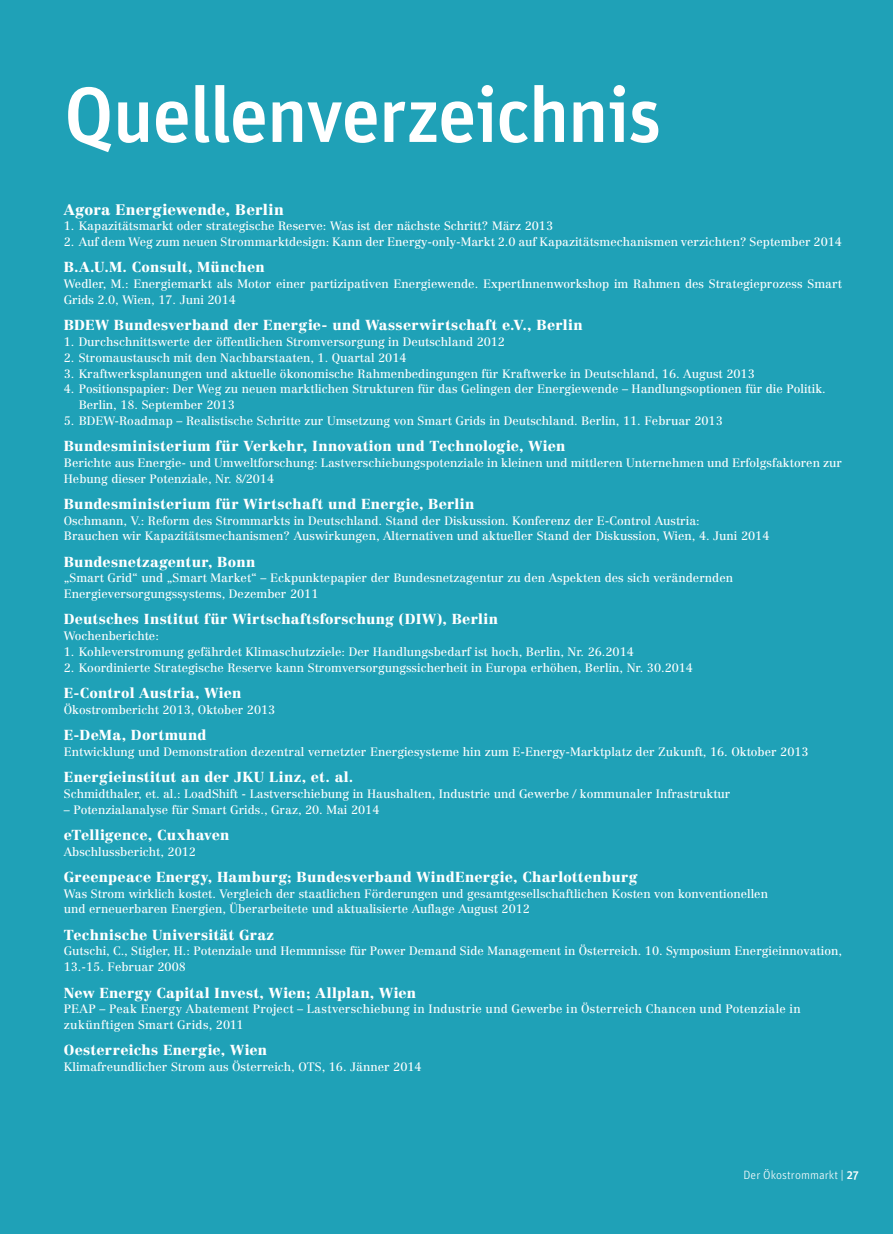
<style>
.page{position:relative;width:893px;height:1234px;background:#fff}
.page>*{position:absolute;margin:0;border:0;box-sizing:border-box;transform-origin:0 0}
.t1{font:500 78px "Unit";letter-spacing:-.02em;color:#fff}
.t2{font:900 15px "Centennial LT Std";letter-spacing:.01em;color:#fff}
.t3{font:900 14.25px "Centennial LT Std";letter-spacing:.015em;color:#fff}
.t4{font:12px/15.8px "Centennial";color:#fff}
.t5{font:300 12px "Unit";letter-spacing:.005em;color:#fff}
.s1{font-weight:500}
</style>
<div class="page">
<div style="left:0;top:0;width:893px;height:1233px;background:#1fa1b7"></div>
<h1 class="t1" style="left:64px;top:68px;width:599px">Quellenverzeichnis</h1>
<p class="t2" style="left:64px;top:200px;width:221px">Agora Energiewende, Berlin</p>
<p class="t4" style="left:64px;top:218px;width:491px">1. Kapazitätsmarkt oder strategische Reserve: Was ist der nächste Schritt? März 2013</p>
<p class="t4" style="left:64px;top:234px;width:780px">2. Auf dem Weg zum neuen Strommarktdesign: Kann der Energy-only-Markt 2.0 auf Kapazitätsmechanismen verzichten? September 2014</p>
<p class="t3" style="left:64px;top:258px;width:202px">B.A.U.M. Consult, München</p>
<p class="t4" style="left:64px;top:276px;width:780px">Wedler, M.: Energiemarkt als Motor einer partizipativen Energiewende. ExpertInnenworkshop im Rahmen des Strategieprozess Smart<br>Grids 2.0, Wien, 17. Juni 2014</p>
<p class="t3" style="left:64px;top:316px;width:520px">BDEW Bundesverband der Energie- und Wasserwirtschaft e.V., Berlin</p>
<p class="t4" style="left:64px;top:334px;width:443px">1. Durchschnittswerte der öffentlichen Stromversorgung in Deutschland 2012</p>
<p class="t4" style="left:64px;top:349px;width:344px">2. Stromaustausch mit den Nachbarstaaten, 1. Quartal 2014</p>
<p class="t4" style="left:64px;top:365px;width:692px">3. Kraftwerksplanungen und aktuelle ökonomische Rahmenbedingungen für Kraftwerke in Deutschland, 16. August 2013</p>
<p class="t4" style="left:79px;top:381px;width:749px;text-indent:-15px">4. Positionspapier: Der Weg zu neuen marktlichen Strukturen für das Gelingen der Energiewende – Handlungsoptionen für die Politik.<br>Berlin, 18. September 2013</p>
<p class="t4" style="left:64px;top:412px;width:660px">5. BDEW-Roadmap – Realistische Schritte zur Umsetzung von Smart Grids in Deutschland. Berlin, 11. Februar 2013</p>
<p class="t3" style="left:64px;top:437px;width:503px">Bundesministerium für Verkehr, Innovation und Technologie, Wien</p>
<p class="t4" style="left:64px;top:454px;width:780px">Berichte aus Energie- und Umweltforschung: Lastverschiebungspotenziale in kleinen und mittleren Unternehmen und Erfolgsfaktoren zur<br>Hebung dieser Potenziale, Nr. 8/2014</p>
<p class="t3" style="left:64px;top:495px;width:412px">Bundesministerium für Wirtschaft und Energie, Berlin</p>
<p class="t4" style="left:64px;top:512px;width:707px">Oschmann, V.: Reform des Strommarkts in Deutschland. Stand der Diskussion. Konferenz der E-Control Austria:<br>Brauchen wir Kapazitätsmechanismen? Auswirkungen, Alternativen und aktueller Stand der Diskussion, Wien, 4. Juni 2014</p>
<p class="t3" style="left:64px;top:552px;width:193px">Bundesnetzagentur, Bonn</p>
<p class="t4" style="left:64px;top:570px;width:671px">„Smart Grid“ und „Smart Market“ – Eckpunktepapier der Bundesnetzagentur zu den Aspekten des sich verändernden<br>Energieversorgungssystems, Dezember 2011</p>
<p class="t3" style="left:64px;top:610px;width:436px">Deutsches Institut für Wirtschaftsforschung (DIW), Berlin</p>
<p class="t4" style="left:64px;top:628px;width:97px">Wochenberichte:</p>
<p class="t4" style="left:64px;top:643px;width:572px">1. Kohleverstromung gefährdet Klimaschutzziele: Der Handlungsbedarf ist hoch, Berlin, Nr. 26.2014</p>
<p class="t4" style="left:64px;top:659px;width:631px">2. Koordinierte Strategische Reserve kann Stromversorgungssicherheit in Europa erhöhen, Berlin, Nr. 30.2014</p>
<p class="t3" style="left:64px;top:684px;width:179px">E-Control Austria, Wien</p>
<p class="t4" style="left:64px;top:701px;width:213px">Ökostrombericht 2013, Oktober 2013</p>
<p class="t3" style="left:64px;top:726px;width:144px">E-DeMa, Dortmund</p>
<p class="t4" style="left:64px;top:743px;width:746px">Entwicklung und Demonstration dezentral vernetzter Energiesysteme hin zum E-Energy-Marktplatz der Zukunft, 16. Oktober 2013</p>
<p class="t3" style="left:64px;top:768px;width:291px">Energieinstitut an der JKU Linz, et. al.</p>
<p class="t4" style="left:64px;top:785px;width:668px">Schmidthaler, et. al.: LoadShift - Lastverschiebung in Haushalten, Industrie und Gewerbe / kommunaler Infrastruktur</p>
<p class="t4" style="left:64px;top:801px;width:317px">– Potenzialanalyse für Smart Grids., Graz, 20. Mai 2014</p>
<p class="t3" style="left:64px;top:825px;width:167px">eTelligence, Cuxhaven</p>
<p class="t4" style="left:64px;top:843px;width:134px">Abschlussbericht, 2012</p>
<p class="t3" style="left:64px;top:867px;width:575px">Greenpeace Energy, Hamburg; Bundesverband WindEnergie, Charlottenburg</p>
<p class="t4" style="left:64px;top:885px;width:706px">Was Strom wirklich kostet. Vergleich der staatlichen Förderungen und gesamtgesellschaftlichen Kosten von konventionellen und erneuerbaren Energien, Überarbeitete und aktualisierte Auflage August 2012</p>
<p class="t3" style="left:64px;top:925px;width:212px">Technische Universität Graz</p>
<p class="t4" style="left:64px;top:943px;width:780px">Gutschi, C., Stigler, H.: Potenziale und Hemmnisse für Power Demand Side Management in Österreich. 10. Symposium Energieinnovation,<br>13.-15. Februar 2008</p>
<p class="t3" style="left:64px;top:983px;width:354px">New Energy Capital Invest, Wien; Allplan, Wien</p>
<p class="t4" style="left:64px;top:1000px;width:739px">PEAP – Peak Energy Abatement Project – Lastverschiebung in Industrie und Gewerbe in Österreich Chancen und Potenziale in zukünftigen Smart Grids, 2011</p>
<p class="t3" style="left:64px;top:1041px;width:205px">Oesterreichs Energie, Wien</p>
<p class="t4" style="left:64px;top:1058px;width:359px">Klimafreundlicher Strom aus Österreich, OTS, 16. Jänner 2014</p>
<p class="t5" style="left:743px;top:1167px;width:117px">Der Ökostrommarkt | <span class="s1">27</span></p>
</div>
